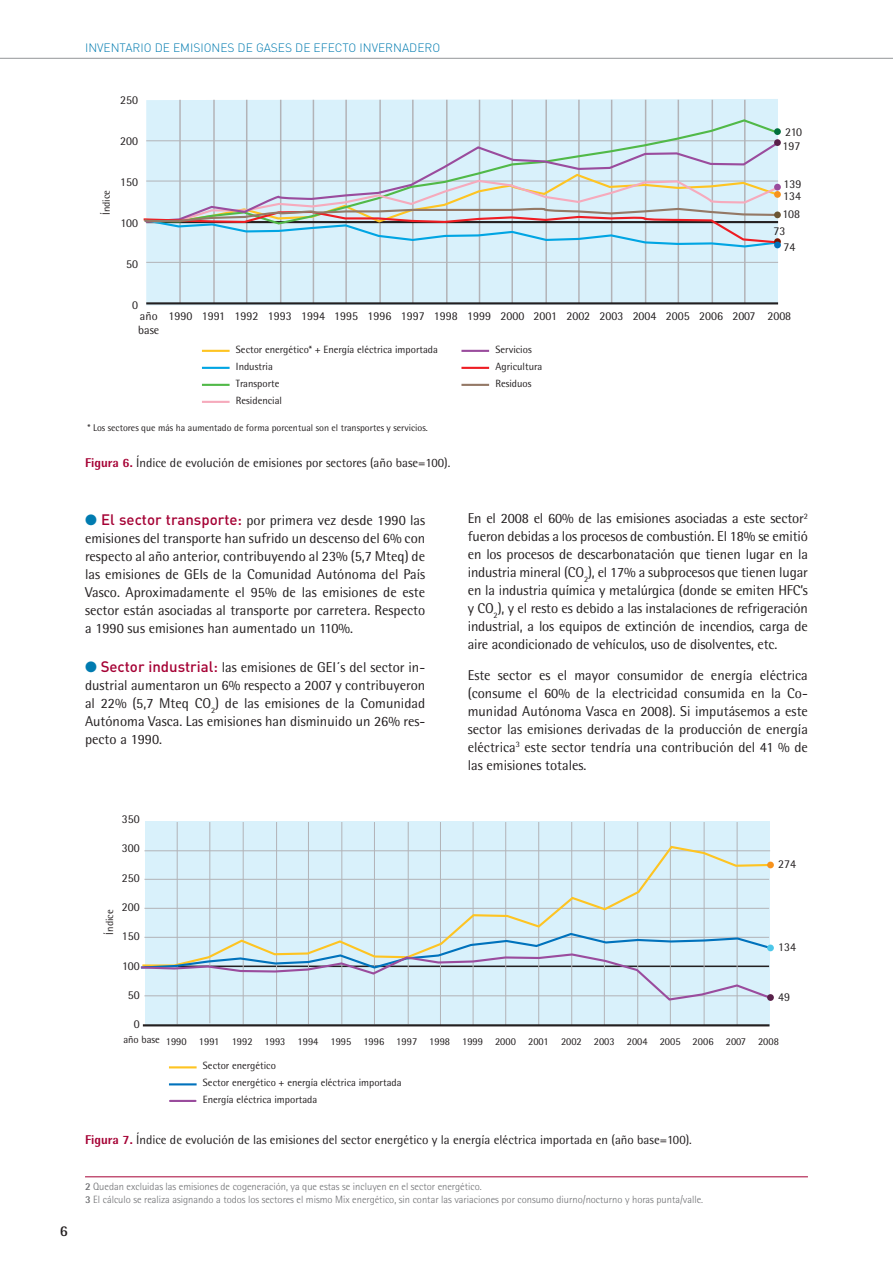
<style>
.page{position:relative;width:893px;height:1263px;background:#fff}
.page>*{position:absolute;margin:0;border:0;box-sizing:border-box;transform-origin:0 0}
.t1{font:700 15px "Rotis Semi Sans";color:#231f20}
.t2{font:14.25px/18px "Rotis Semi Sans";color:#231f20;text-align:justify}
.t3{font:12.75px "Rotis Semi Sans";color:#231f20}
.t4{font:12px/13.5px "Rotis Semi Sans";color:#231f20}
.t5{font:300 12px "DIN";color:#007bb0}
.t6{font:10.5px/17px "Rotis Semi Sans";color:#231f20}
.t7{font:300 10.5px/13.5px "Rotis Semi Sans";color:#6c6d70}
.t8{font:9.75px "Rotis Semi Sans";color:#231f20}
.s1{font-weight:800;color:#a50134}
.s2{color:#007bb0}
.s3{font-family:"DIN";font-weight:500;font-size:15px;color:#a50134}
.s4{font-weight:700}
</style>
<div class="page">
<hr style="left:0;top:58px;width:893px;height:1px;background:#939598">
<hr style="left:85px;top:1176px;width:723px;height:1px;background:#a50134">
<div style="left:146px;top:99px;width:632px;height:206px;background:#d9f1fb"></div>
<hr style="left:146px;top:262px;width:632px;height:1px;background:#b2b3b7">
<hr style="left:179px;top:100px;width:2px;height:203px;background:#b2b3b7">
<hr style="left:213px;top:100px;width:2px;height:203px;background:#b2b3b7">
<hr style="left:246px;top:100px;width:1px;height:203px;background:#b2b3b7">
<hr style="left:280px;top:100px;width:1px;height:203px;background:#b2b3b7">
<hr style="left:313px;top:100px;width:1px;height:203px;background:#b2b3b7">
<hr style="left:345px;top:100px;width:2px;height:203px;background:#b2b3b7">
<hr style="left:379px;top:100px;width:2px;height:203px;background:#b2b3b7">
<hr style="left:412px;top:100px;width:2px;height:203px;background:#b2b3b7">
<hr style="left:446px;top:100px;width:2px;height:203px;background:#b2b3b7">
<hr style="left:479px;top:100px;width:1px;height:203px;background:#b2b3b7">
<hr style="left:511px;top:100px;width:2px;height:203px;background:#b2b3b7">
<hr style="left:545px;top:100px;width:2px;height:203px;background:#b2b3b7">
<hr style="left:578px;top:100px;width:2px;height:203px;background:#b2b3b7">
<hr style="left:611px;top:100px;width:1px;height:203px;background:#b2b3b7">
<hr style="left:645px;top:100px;width:1px;height:203px;background:#b2b3b7">
<hr style="left:678px;top:100px;width:1px;height:203px;background:#b2b3b7">
<hr style="left:712px;top:100px;width:1px;height:203px;background:#b2b3b7">
<hr style="left:744px;top:100px;width:2px;height:203px;background:#b2b3b7">
<svg style="left:146px;top:118px;width:634px;height:22px;background:#d5edf5"></svg>
<svg style="left:146px;top:140px;width:635px;height:33px;background:#d1e5ef"></svg>
<svg style="left:143px;top:173px;width:638px;height:76px;background:#cad8df"></svg>
<hr style="left:203px;top:350px;width:26px;height:2px;background:#fec422">
<hr style="left:203px;top:367px;width:26px;height:2px;background:#00a5e3">
<hr style="left:203px;top:384px;width:26px;height:2px;background:#51b948">
<hr style="left:203px;top:401px;width:26px;height:2px;background:#f6aabc">
<hr style="left:463px;top:350px;width:25px;height:2px;background:#9a4c9d">
<hr style="left:463px;top:367px;width:25px;height:2px;background:#ee1d23">
<hr style="left:463px;top:384px;width:25px;height:2px;background:#947966">
<div style="left:774px;top:139px;width:7px;height:7px;background:#592049;border-radius:50%"></div>
<div style="left:774px;top:191px;width:7px;height:7px;background:#f7931d;border-radius:50%"></div>
<svg style="left:774px;top:238px;width:7px;height:7px"></svg>
<div style="left:774px;top:242px;width:7px;height:6px;background:#0072bc;border-radius:50%"></div>
<div style="left:774px;top:128px;width:7px;height:7px;background:#006f3c;border-radius:50%"></div>
<div style="left:774px;top:184px;width:7px;height:6px;background:#9a4c9d;border-radius:50%"></div>
<div style="left:774px;top:211px;width:7px;height:7px;background:#6b5633;border-radius:50%"></div>
<hr style="left:146px;top:302px;width:632px;height:2px;background:#231f20">
<div style="left:145px;top:821px;width:624px;height:205px;background:#d9f1fb"></div>
<hr style="left:177px;top:822px;width:1px;height:202px;background:#b2b3b7">
<hr style="left:209px;top:822px;width:1px;height:201px;background:#b2b3b7">
<hr style="left:243px;top:822px;width:1px;height:202px;background:#b2b3b7">
<hr style="left:276px;top:822px;width:1px;height:202px;background:#b2b3b7">
<hr style="left:308px;top:822px;width:1px;height:202px;background:#b2b3b7">
<hr style="left:341px;top:822px;width:1px;height:202px;background:#b2b3b7">
<hr style="left:374px;top:822px;width:1px;height:202px;background:#b2b3b7">
<hr style="left:408px;top:822px;width:1px;height:202px;background:#b2b3b7">
<hr style="left:440px;top:822px;width:1px;height:203px;background:#b2b3b7">
<hr style="left:473px;top:822px;width:1px;height:203px;background:#b2b3b7">
<hr style="left:505px;top:822px;width:1px;height:203px;background:#b2b3b7">
<hr style="left:538px;top:822px;width:1px;height:203px;background:#b2b3b7">
<hr style="left:571px;top:822px;width:1px;height:203px;background:#b2b3b7">
<hr style="left:604px;top:822px;width:1px;height:203px;background:#b2b3b7">
<hr style="left:637px;top:822px;width:1px;height:203px;background:#b2b3b7">
<hr style="left:670px;top:822px;width:1px;height:203px;background:#b2b3b7">
<hr style="left:704px;top:822px;width:1px;height:203px;background:#b2b3b7">
<hr style="left:737px;top:822px;width:1px;height:203px;background:#b2b3b7">
<hr style="left:143px;top:1024px;width:626px;height:2px;background:#231f20">
<hr style="left:170px;top:1066px;width:26px;height:2px;background:#fec422">
<hr style="left:170px;top:1083px;width:26px;height:2px;background:#0072bc">
<hr style="left:170px;top:1100px;width:26px;height:2px;background:#9a4c9d">
<svg style="left:144px;top:845px;width:629px;height:87px"></svg>
<svg style="left:140px;top:932px;width:633px;height:70px"></svg>
<div style="left:767px;top:994px;width:7px;height:7px;background:#592049;border-radius:50%"></div>
<div style="left:767px;top:944px;width:7px;height:7px;background:#4dc7e9;border-radius:50%"></div>
<div style="left:767px;top:861px;width:7px;height:7px;background:#f7931d;border-radius:50%"></div>
<p class="t5" style="left:85px;top:40px;width:123px">INVENTARIO DE EMISIONE</p>
<p class="t5" style="left:228px;top:40px;width:141px">S DE GASES DE EFECTO INVERNADERO</p>
<p class="t4" style="left:120px;top:93px;width:19px">250</p>
<p class="t4" style="left:120px;top:134px;width:19px">200</p>
<p class="t6" style="left:98px;top:215px;width:27px;rotate:-90deg">Índice</p>
<p class="t4" style="left:120px;top:175px;width:19px">150</p>
<p class="t4" style="left:121px;top:216px;width:19px">100</p>
<p class="t4" style="left:126px;top:257px;width:13px">50</p>
<p class="t4" style="left:785px;top:125px;width:19px">210</p>
<p class="t4" style="left:783px;top:139px;width:19px">197</p>
<p class="t4" style="left:783px;top:178px;width:20px;line-height:12px">139<br>134</p>
<p class="t4" style="left:783px;top:207px;width:19px">108</p>
<p class="t4" style="left:774px;top:224px;width:13px">73</p>
<p class="t4" style="left:784px;top:240px;width:13px">74</p>
<p class="t4" style="left:132px;top:298px;width:7px">0</p>
<p class="t4" style="left:138px;top:309px;width:23px">año base</p>
<p class="t4" style="left:169px;top:309px;width:624px">1990 1991 1992 1993 1994 1995 1996 1997 1998 1999 2000 2001 2002 2003 2004 2005 2006 2007 2008</p>
<p class="t6" style="left:236px;top:340px;width:204px">Sector energético* + Energía eléctrica importada</p>
<p class="t6" style="left:236px;top:357px;width:48px">Industria<br>Transporte<br>Residencial</p>
<p class="t6" style="left:495px;top:340px;width:48px">Servicios<br>Agricultura<br>Residuos</p>
<p class="t8" style="left:88px;top:422px;width:342px">* Los sectores que más ha aumentado de forma porcentual son el transportes y servicios.</p>
<p class="t3" style="left:85px;top:455px;width:367px"><span class="s1">Figura 6.</span> Índice de evolución de emisiones por sectores (año base=100).</p>
<p class="t2" style="left:85px;top:511px;width:342px"><span class="s2">●</span> <span class="s3">El sector transporte:</span> por primera vez desde 1990 las emisiones del transporte han sufrido un descenso del 6% con respecto al año anterior, contribuyendo al 23% (5,7 Mteq) de las emisiones de GEIs de la Comunidad Autónoma del País Vasco. Aproximadamente el 95% de las emisiones de este sector están asociadas al transporte por carretera. Respecto a 1990 sus emisiones han aumentado un 110%.</p>
<p class="t2" style="left:85px;top:658px;width:342px"><span class="s2">●</span> <span class="s3">Sector industrial:</span> las emisiones de GEI´s del sector in&shy;dustrial aumentaron un 6% respecto a 2007 y contribuyeron al 22% (5,7 Mteq CO<sub>2</sub>) de las emisiones de la Comunidad Autónoma Vasca. Las emisiones han disminuido un 26% res&shy;pecto a 1990.</p>
<p class="t2" style="left:468px;top:509px;width:342px">En el 2008 el 60% de las emisiones asociadas a este sector<sup>2 </sup>fueron debidas a los procesos de combustión. El 18% se emitió en los procesos de descarbonatación que tienen lugar en la industria mineral (CO<sub>2</sub>), el 17% a subprocesos que tienen lugar en la industria química y metalúrgica (donde se emiten HFC’s y CO<sub>2</sub>), y el resto es debido a las instalaciones de refrigeración industrial, a los equipos de extinción de incendios, carga de aire acondicionado de vehículos, uso de disolventes, etc.</p>
<p class="t2" style="left:468px;top:666px;width:342px">Este sector es el mayor consumidor de energía eléctrica (consume el 60% de la electricidad consumida en la Co&shy;munidad Autónoma Vasca en 2008). Si imputásemos a este sector las emisiones derivadas de la producción de energía eléctrica<sup>3</sup> este sector tendría una contribución del 41 % de las emisiones totales.</p>
<p class="t1" style="left:60px;top:1222px;width:10px">6</p>
<p class="t4" style="left:122px;top:812px;width:19px">350</p>
<p class="t6" style="left:101px;top:934px;width:27px;rotate:-90deg">Índice</p>
<p class="t4" style="left:122px;top:841px;width:19px">300</p>
<p class="t4" style="left:122px;top:871px;width:19px">250</p>
<p class="t4" style="left:122px;top:900px;width:19px">200</p>
<p class="t4" style="left:122px;top:929px;width:19px">150</p>
<p class="t4" style="left:122px;top:959px;width:19px">100</p>
<p class="t4" style="left:128px;top:988px;width:13px">50</p>
<p class="t4" style="left:134px;top:1017px;width:7px">0</p>
<p class="t4" style="left:778px;top:857px;width:19px">274</p>
<p class="t4" style="left:778px;top:940px;width:19px">134</p>
<p class="t4" style="left:778px;top:990px;width:13px">49</p>
<p class="t6" style="left:123px;top:1031px;width:38px">año base</p>
<p class="t6" style="left:166px;top:1032px;width:615px">1990 1991 1992 1993 1994 1995 1996 1997 1998 1999 2000 2001 2002 2003 2004 2005 2006 2007 2008</p>
<p class="t6" style="left:203px;top:1057px;width:200px">Sector energético<br>Sector energético + energía eléctrica importada<br>Energía eléctrica importada</p>
<p class="t3" style="left:85px;top:1132px;width:608px"><span class="s1">Figura 7.</span> Índice de evolución de las emisiones del sector energético y la energía eléctrica importada en (año base=100).</p>
<p class="t7" style="left:85px;top:1180px;width:620px"><span class="s4">2</span> Quedan excluidas las emisiones de cogeneración, ya que estas se incluyen en el sector energético.<br><span class="s4">3</span> El cálculo se realiza asignando a todos los sectores el mismo Mix energético, sin contar las variaciones por consumo diurno/nocturno y horas punta/valle.</p>
</div>
